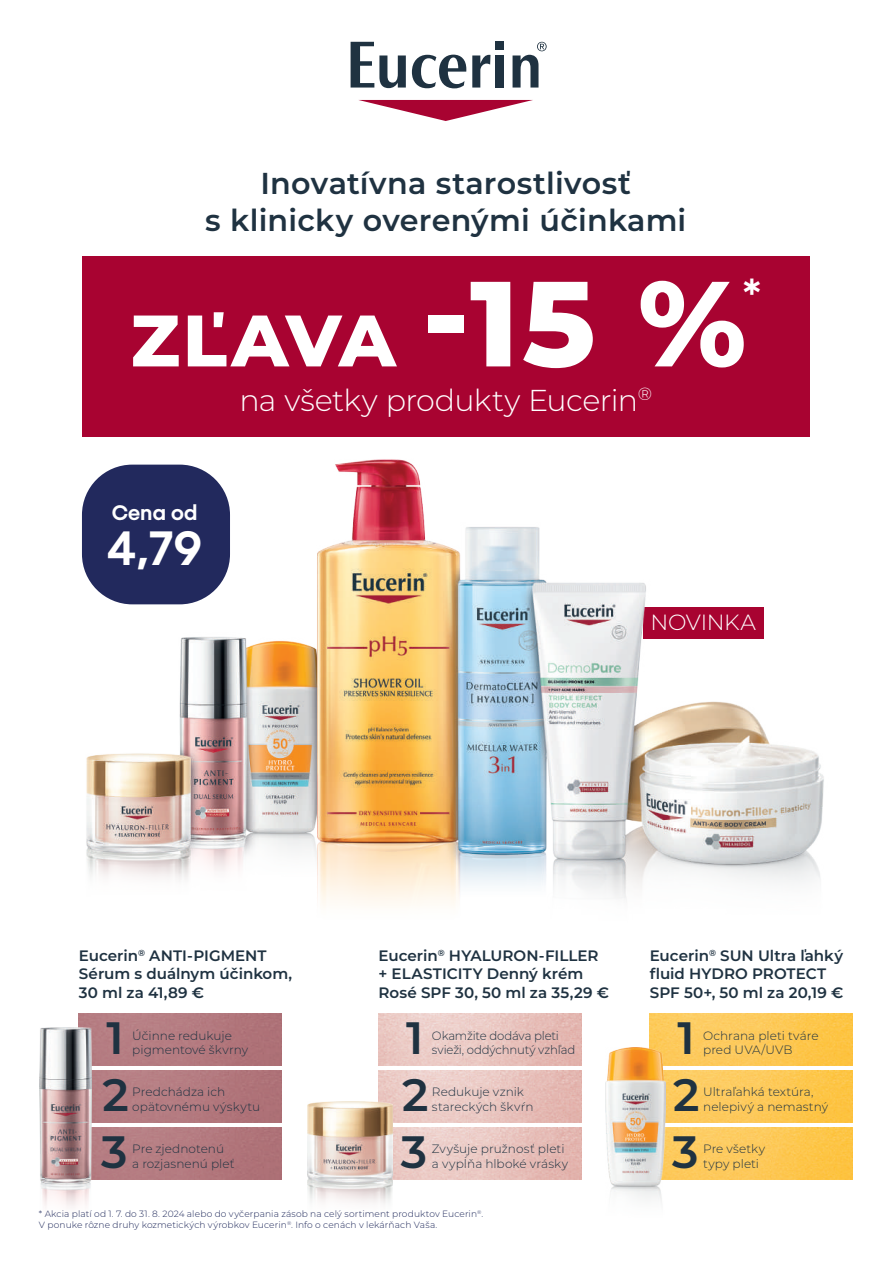
<style>
.page{position:relative;width:893px;height:1263px;background:#fff}
.page>*{position:absolute;margin:0;border:0;box-sizing:border-box;transform-origin:0 0}
.t1{font:800 72.75px "Montserrat";color:#fff}
.t2{font:700 48px "Vasa Grotesk";color:#fff}
.t3{font:600 45.3px "Montserrat";color:#1f3241}
.t4{font:600 42.3px "Montserrat";color:#fff}
.t5{font:600 30.15px/36.3px "Montserrat";letter-spacing:.005em;color:#1f3241;text-align:center}
.t6{font:300 30.15px "Montserrat";letter-spacing:-.02em;color:#fff}
.t7{font:300 22.05px "Montserrat";letter-spacing:-.02em;color:#fff}
.t8{font:700 21px "Vasa Grotesk";color:#fff}
.t9{font:600 15.15px/18.1px "Montserrat";color:#1f3241}
.t10{font:300 12.15px/14.5px "Montserrat";color:#1f3241}
.t11{font:300 9px/10.8px "Montserrat";letter-spacing:.01em;color:#1d2759}
.s1{font-size:120.9px}
</style>
<div class="page">
<img style="left:78px;top:459px;width:775px;height:591px">
<img style="left:79px;top:1014px;width:203px;height:51px">
<img style="left:379px;top:1014px;width:202px;height:51px">
<img style="left:650px;top:1014px;width:202px;height:51px">
<img style="left:91px;top:1070px;width:191px;height:52px">
<img style="left:379px;top:1070px;width:202px;height:52px">
<img style="left:665px;top:1070px;width:187px;height:52px">
<img style="left:91px;top:1127px;width:191px;height:52px">
<img style="left:392px;top:1127px;width:189px;height:52px">
<img style="left:665px;top:1127px;width:187px;height:52px">
<svg style="left:359px;top:100px;width:174px;height:21px"></svg>
<svg style="left:412px;top:55px;width:54px;height:33px"></svg>
<svg style="left:472px;top:55px;width:18px;height:33px"></svg>
<svg style="left:351px;top:42px;width:55px;height:46px"></svg>
<svg style="left:513px;top:42px;width:34px;height:46px"></svg>
<div style="left:496px;top:42px;width:8px;height:8px;background:#1f3241"></div>
<div style="left:496px;top:55px;width:8px;height:33px;background:#1f3241"></div>
<div style="left:82px;top:256px;width:728px;height:181px;background:#a80331"></div>
<img style="left:307px;top:1101px;width:85px;height:103px">
<img style="left:605px;top:1048px;width:60px;height:154px">
<img style="left:40px;top:1027px;width:51px;height:180px">
<div style="left:82px;top:465px;width:148px;height:139px;background:#22295d;border-radius:50px"></div>
<h3 class="t5" style="left:205px;top:164px;width:483px">Inovatívna starostlivosť<br>s klinicky overenými účinkami</h3>
<h1 class="t1" style="left:131px;top:287px;width:617px">ZĽAVA <span class="s1">-15 %</span></h1>
<h3 class="t4" style="left:743px;top:265px;width:19px">*</h3>
<h3 class="t6" style="left:239px;top:379px;width:414px">na všetky produkty Eucerin<sup>®</sup></h3>
<h3 class="t8" style="left:112px;top:496px;width:87px">Cena od</h3>
<h2 class="t2" style="left:107px;top:509px;width:96px">4,79</h2>
<h3 class="t7" style="left:651px;top:607px;width:107px">NOVINKA</h3>
<p class="t9" style="left:79px;top:946px;width:215px">Eucerin<sup>®</sup> ANTI-PIGMENT<br>Sérum s duálnym účinkom,<br>30 ml za 41,89 €</p>
<p class="t9" style="left:379px;top:946px;width:232px">Eucerin<sup>®</sup> HYALURON-FILLER + ELASTICITY Denný krém<br>Rosé SPF 30, 50 ml za 35,29 €</p>
<p class="t9" style="left:650px;top:946px;width:195px">Eucerin<sup>®</sup> SUN Ultra ľahký fluid HYDRO PROTECT<br>SPF 50+, 50 ml za 20,19 €</p>
<h3 class="t3" style="left:107px;top:1006px;width:19px">1</h3>
<h3 class="t3" style="left:406px;top:1006px;width:19px">1</h3>
<h3 class="t3" style="left:677px;top:1006px;width:19px">1</h3>
<h3 class="t3" style="left:102px;top:1062px;width:28px">2</h3>
<h3 class="t3" style="left:402px;top:1062px;width:28px">2</h3>
<h3 class="t3" style="left:673px;top:1062px;width:28px">2</h3>
<h3 class="t3" style="left:101px;top:1119px;width:28px">3</h3>
<h3 class="t3" style="left:401px;top:1119px;width:28px">3</h3>
<h3 class="t3" style="left:672px;top:1119px;width:28px">3</h3>
<p class="t10" style="left:132px;top:1028px;width:117px">Účinne redukuje pigmentové škvrny</p>
<p class="t10" style="left:432px;top:1028px;width:145px">Okamžite dodáva pleti svieži, oddýchnutý vzhľad</p>
<p class="t10" style="left:703px;top:1028px;width:117px">Ochrana pleti tváre pred UVA/UVB</p>
<p class="t10" style="left:132px;top:1084px;width:129px">Predchádza ich opätovnému výskytu</p>
<p class="t10" style="left:432px;top:1084px;width:103px">Redukuje vznik stareckých škvŕn</p>
<p class="t10" style="left:703px;top:1084px;width:126px">Ultraľahká textúra, nelepivý a nemastný</p>
<p class="t10" style="left:132px;top:1141px;width:104px">Pre zjednotenú<br>a rozjasnenú pleť</p>
<p class="t10" style="left:432px;top:1141px;width:138px">Zvyšuje pružnosť pleti a vypĺňa hlboké vrásky</p>
<p class="t10" style="left:703px;top:1141px;width:64px">Pre všetky typy pleti</p>
<p class="t11" style="left:39px;top:1208px;width:446px">* Akcia platí od 1. 7. do 31. 8. 2024 alebo do vyčerpania zásob na celý sortiment produktov Eucerin<sup>®</sup>.<br>V ponuke rôzne druhy kozmetických výrobkov Eucerin<sup>®</sup>. Info o cenách v lekárňach Vaša.</p>
</div>
